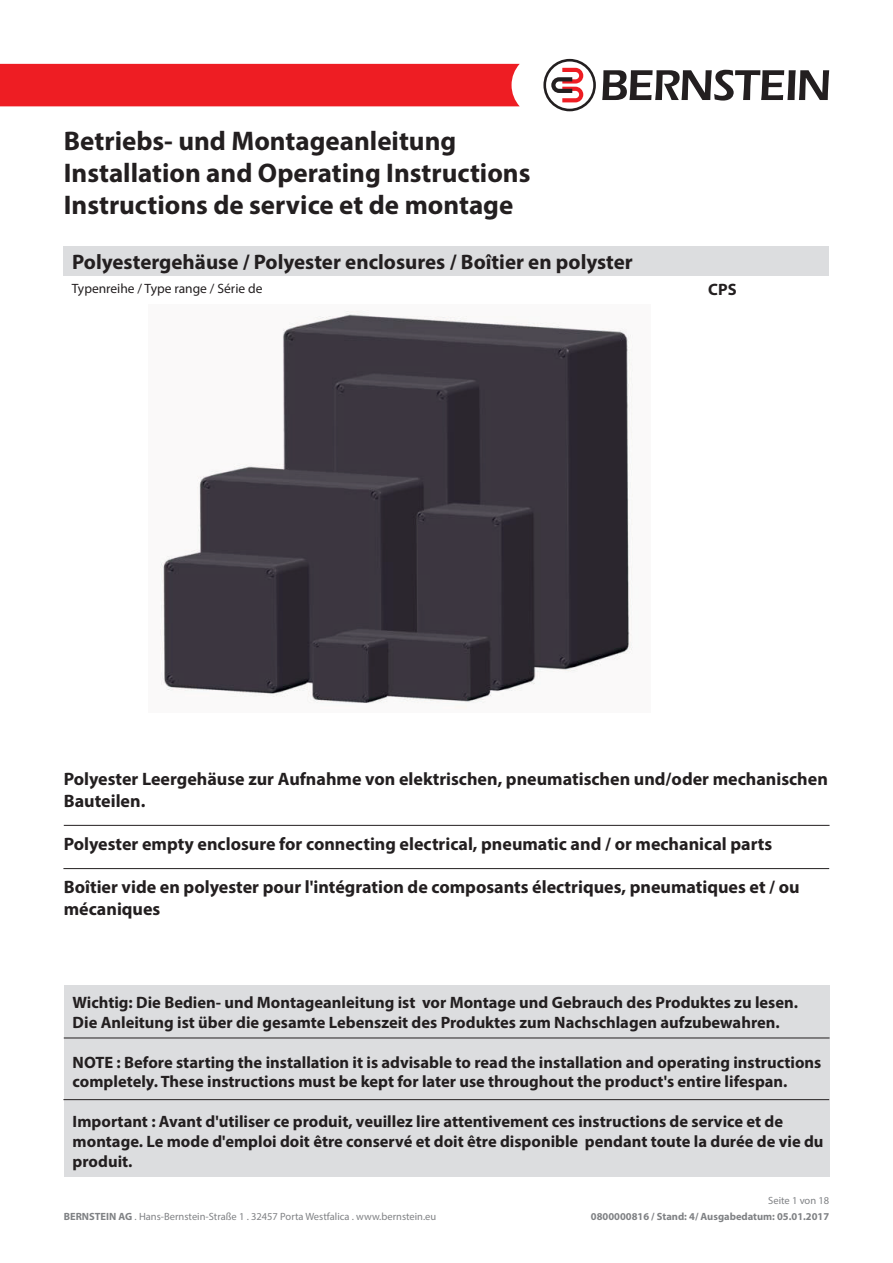
<style>
.page{position:relative;width:893px;height:1263px;background:#fff}
.page>*{position:absolute;margin:0;border:0;box-sizing:border-box;transform-origin:0 0}
.t1{font:700 27px "Myriad Pro";color:#231f20}
.t2{font:700 21px "Myriad Pro";color:#231f20}
.t3{font:700 18px/21.6px "Myriad Pro";color:#231f20}
.t4{font:700 16.5px/19.8px "Myriad Pro";color:#231f20}
.t5{font:13.5px "Myriad Pro";color:#231f20}
.t6{font:10.5px "Myriad Pro";color:#808285}
.t7{font:700 10.5px "Myriad Pro";color:#808285}
.s1{font-weight:700}
</style>
<div class="page">
<div style="left:0;top:64px;width:520px;height:42px;background:#ee1d23"></div>
<svg style="left:602px;top:70px;width:227px;height:31px"></svg>
<svg style="left:543px;top:59px;width:53px;height:52px"></svg>
<div style="left:64px;top:985px;width:765px;height:192px;background:#dcdddf"></div>
<div style="left:64px;top:246px;width:765px;height:30px;background:#dcdddf"></div>
<hr style="left:64px;top:825px;width:765px;height:1px;background:#231f20">
<hr style="left:63px;top:868px;width:766px;height:1px;background:#231f20">
<hr style="left:64px;top:1037px;width:765px;height:1px;background:#231f20">
<hr style="left:63px;top:1099px;width:766px;height:1px;background:#231f20">
<img style="left:160px;top:310px;width:473px;height:398px">
<p class="t1" style="left:64px;top:123px;width:394px">Betriebs- und Montageanleitung</p>
<p class="t1" style="left:64px;top:155px;width:468px">Installation and Operating Instructions</p>
<p class="t1" style="left:64px;top:188px;width:451px">Instructions de service et de montage</p>
<p class="t2" style="left:72px;top:248px;width:562px">Polyestergehäuse / Polyester enclosures / Boîtier en polyster</p>
<p class="t5" style="left:72px;top:280px;width:192px">Typenreihe / Type range / Série de</p>
<p class="t4" style="left:708px;top:279px;width:30px">CPS</p>
<p class="t3" style="left:64px;top:768px;width:766px">Polyester Leergehäuse zur Aufnahme von elektrischen, pneumatischen und/oder mechanischen<br>Bauteilen.</p>
<p class="t3" style="left:64px;top:833px;width:710px">Polyester empty enclosure for connecting electrical, pneumatic and / or mechanical parts</p>
<p class="t3" style="left:64px;top:876px;width:737px">Boîtier vide en polyester pour l'intégration de composants électriques, pneumatiques et / ou mécaniques</p>
<p class="t4" style="left:73px;top:992px;width:727px">Wichtig: Die Bedien- und Montageanleitung ist vor Montage und Gebrauch des Produktes zu lesen.</p>
<p class="t4" style="left:73px;top:1012px;width:709px">Die Anleitung ist über die gesamte Lebenszeit des Produktes zum Nachschlagen aufzubewahren.</p>
<p class="t4" style="left:73px;top:1051px;width:750px">NOTE : Before starting the installation it is advisable to read the installation and operating instructions completely. These instructions must be kept for later use throughout the product's entire lifespan.</p>
<p class="t4" style="left:73px;top:1111px;width:752px">Important : Avant d'utiliser ce produit, veuillez lire attentivement ces instructions de service et de montage. Le mode d'emploi doit être conservé et doit être disponible pendant toute la durée de vie du produit.</p>
<p class="t6" style="left:64px;top:1210px;width:374px"><span class="s1">BERNSTEIN AG</span> . Hans-Bernstein-Straße 1 . 32457 Porta Westfalica . www.bernstein.eu</p>
<p class="t6" style="left:768px;top:1193px;width:63px">Seite 1 von 18</p>
<p class="t7" style="left:591px;top:1210px;width:240px">0800000816 / Stand: 4/ Ausgabedatum: 05.01.2017</p>
</div>
